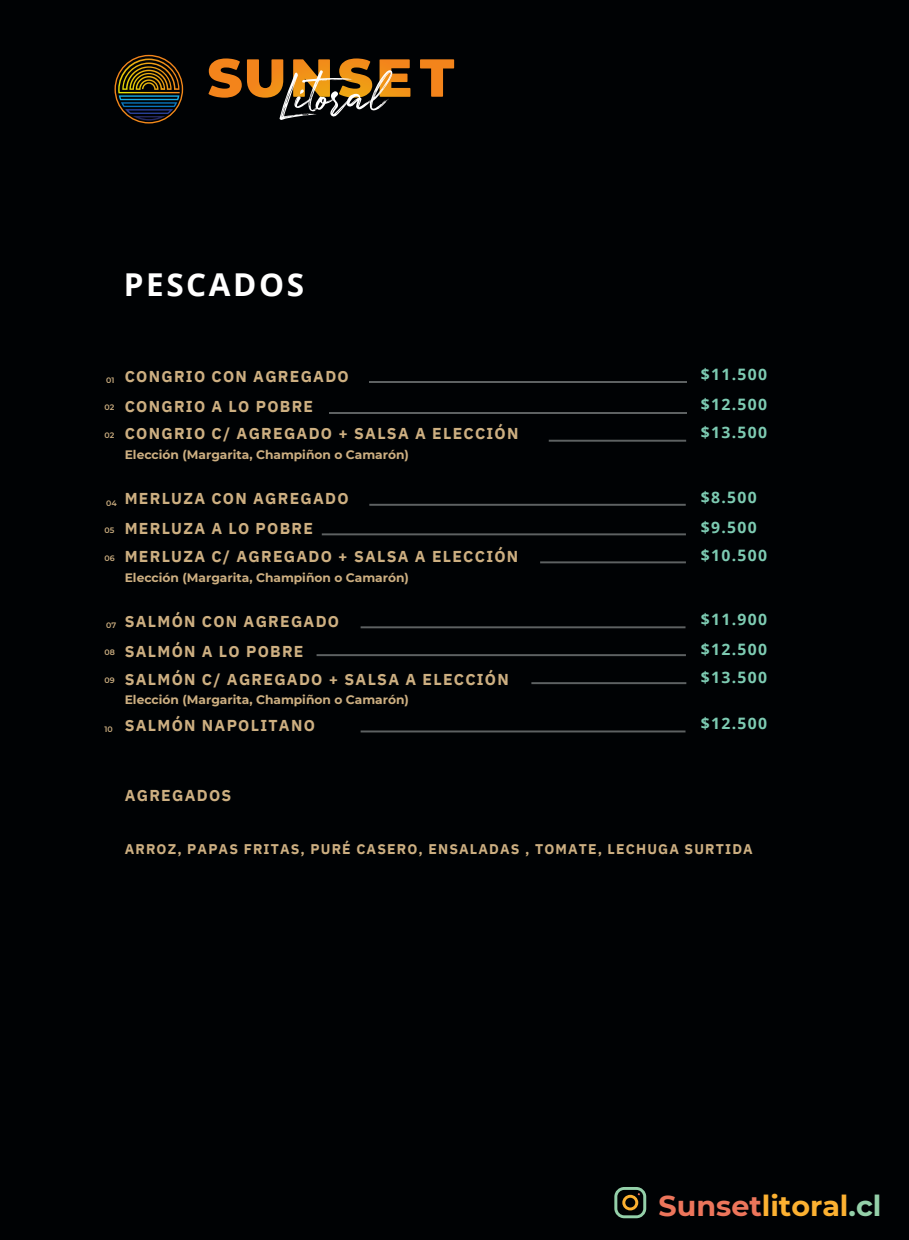
<style>
.page{position:relative;width:909px;height:1240px;background:#000204}
.page>*{position:absolute;margin:0;border:0;box-sizing:border-box;transform-origin:0 0}
.t1{font:700 31.5px "Open Sans";letter-spacing:.08em;color:#fff}
.t2{font:700 28.53px "Montserrat";color:#fcb131}
.t3{font:700 15.75px/30.2px "IBM Plex Sans";letter-spacing:.08em;color:#cdaf81}
.t4{font:700 15.75px/30.2px "Open Sans";letter-spacing:.08em;color:#7dcbb2}
.t5{font:700 14px "IBM Plex Sans";letter-spacing:.08em;color:#cdaf81}
.t6{font:700 12.25px "Montserrat";color:#cdaf81}
.t7{font:600 7.88px "Montserrat";color:#cdaf81}
.s1{color:#ec755b}
.s2{color:#94d0a9}
</style>
<div class="page">
<svg style="left:114px;top:55px;width:69px;height:68px"></svg>
<svg style="left:208px;top:58px;width:202px;height:62px"></svg>
<svg style="left:420px;top:59px;width:34px;height:38px"></svg>
<hr style="left:317px;top:654px;width:369px;height:2px;background:#5d6162">
<hr style="left:322px;top:533px;width:364px;height:2px;background:#5d6162">
<hr style="left:329px;top:412px;width:357px;height:2px;background:#5d6162">
<hr style="left:361px;top:626px;width:324px;height:2px;background:#5d6162">
<hr style="left:361px;top:730px;width:324px;height:2px;background:#5d6162">
<hr style="left:369px;top:381px;width:317px;height:2px;background:#5d6162">
<hr style="left:369px;top:504px;width:317px;height:2px;background:#5d6162">
<hr style="left:531px;top:682px;width:155px;height:2px;background:#5d6162">
<hr style="left:540px;top:561px;width:146px;height:2px;background:#5d6162">
<hr style="left:549px;top:440px;width:137px;height:2px;background:#5d6162">
<svg style="left:614px;top:1187px;width:32px;height:31px"></svg>
<p class="t1" style="left:124px;top:262px;width:182px">PESCADOS</p>
<p class="t7" style="left:106px;top:375px;width:10px">01</p>
<p class="t7" style="left:105px;top:403px;width:11px">02</p>
<p class="t7" style="left:104px;top:431px;width:11px">02</p>
<h3 class="t3" style="left:125px;top:361px;width:226px">CONGRIO CON AGREGADO<br>CONGRIO A LO POBRE</h3>
<h3 class="t3" style="left:125px;top:418px;width:395px">CONGRIO C/ AGREGADO + SALSA A ELECCIÓN</h3>
<p class="t6" style="left:125px;top:447px;width:286px">Elección (Margarita, Champiñon o Camarón)</p>
<p class="t7" style="left:106px;top:498px;width:12px">04</p>
<p class="t7" style="left:105px;top:525px;width:11px">05</p>
<p class="t7" style="left:104px;top:553px;width:12px">06</p>
<h4 class="t3" style="left:125px;top:483px;width:225px">MERLUZA CON AGREGADO<br>MERLUZA A LO POBRE</h4>
<h4 class="t3" style="left:125px;top:541px;width:395px">MERLUZA C/ AGREGADO + SALSA A ELECCIÓN</h4>
<p class="t6" style="left:125px;top:570px;width:286px">Elección (Margarita, Champiñon o Camarón)</p>
<p class="t7" style="left:106px;top:620px;width:12px">07</p>
<p class="t7" style="left:105px;top:648px;width:12px">08</p>
<p class="t7" style="left:104px;top:676px;width:12px">09</p>
<p class="t7" style="left:104px;top:724px;width:10px">10</p>
<p class="t3" style="left:125px;top:606px;width:216px">SALMÓN CON AGREGADO</p>
<h1 class="t3" style="left:125px;top:636px;width:180px">SALMÓN A LO POBRE</h1>
<h3 class="t3" style="left:125px;top:663px;width:386px">SALMÓN C/ AGREGADO + SALSA A ELECCIÓN</h3>
<p class="t6" style="left:125px;top:692px;width:286px">Elección (Margarita, Champiñon o Camarón)</p>
<p class="t3" style="left:125px;top:710px;width:192px">SALMÓN NAPOLITANO</p>
<p class="t4" style="left:701px;top:359px;width:68px">$11.500 $12.500</p>
<p class="t4" style="left:701px;top:417px;width:68px">$13.500</p>
<p class="t4" style="left:701px;top:481px;width:57px">$8.500 $9.500</p>
<p class="t4" style="left:701px;top:540px;width:68px">$10.500</p>
<p class="t4" style="left:701px;top:604px;width:68px">$11.900 $12.500</p>
<p class="t4" style="left:701px;top:662px;width:68px">$13.500</p>
<p class="t4" style="left:701px;top:708px;width:68px">$12.500</p>
<p class="t3" style="left:125px;top:780px;width:108px">AGREGADOS</p>
<p class="t5" style="left:125px;top:839px;width:629px">ARROZ, PAPAS FRITAS, PURÉ CASERO, ENSALADAS , TOMATE, LECHUGA SURTIDA</p>
<h4 class="t2" style="left:659px;top:1188px;width:224px"><span class="s1">Sunset</span>litoral<span class="s2">.cl</span></h4>
</div>
